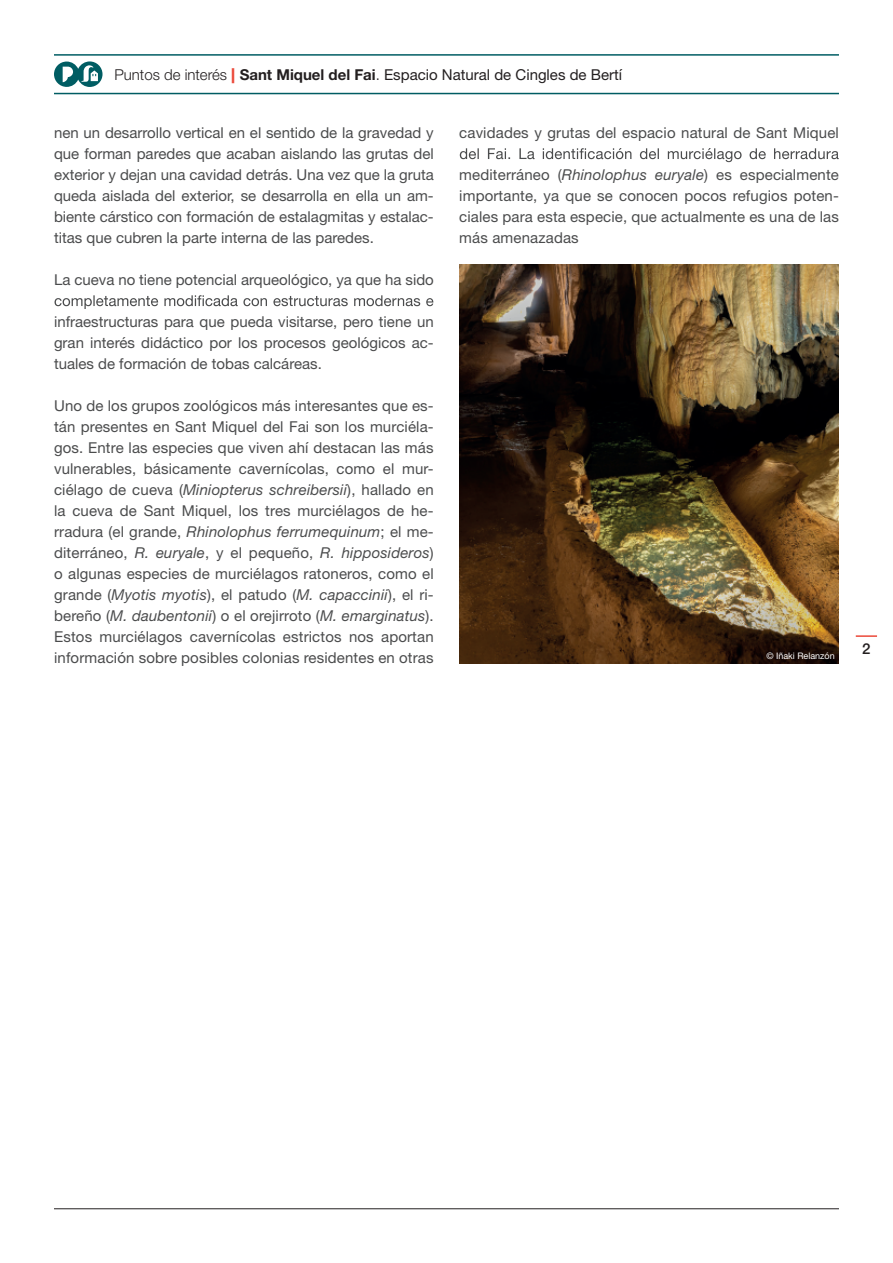
<style>
.page{position:relative;width:893px;height:1263px;background:#fff}
.page>*{position:absolute;margin:0;border:0;box-sizing:border-box;transform-origin:0 0}
.t1{font:15px/21px "Helvetica Neue LT Std";color:#4b4c4d;text-align:justify}
.t2{font:15px "Helvetica Neue LT Std";color:#231f20}
.t3{font:500 15px "Helvetica Neue LT Std";color:#231f20}
.t4{font:9px "Helvetica Neue LT Std";color:#fff}
.s1{font-weight:300}
.s2{font-weight:900;color:#eb4839}
.s3{font-weight:700}
.s4{font-style:italic}
</style>
<div class="page">
<hr style="left:54px;top:93px;width:785px;height:1px;background:#005d63">
<hr style="left:54px;top:54px;width:785px;height:2px;background:#005d63">
<hr style="left:54px;top:1208px;width:785px;height:1px;background:#231f20">
<svg style="left:54px;top:61px;width:49px;height:26px"></svg>
<hr style="left:856px;top:635px;width:21px;height:2px;background:#eb4839">
<svg style="left:460px;top:148px;width:379px;height:14px"></svg>
<svg style="left:55px;top:295px;width:378px;height:14px"></svg>
<img style="left:459px;top:264px;width:380px;height:399px">
<p class="t2" style="left:114px;top:65px;width:509px"><span class="s1">Puntos de interés</span> <span class="s2">|</span> <span class="s3">Sant Miquel del Fai</span><span class="s1">.</span> Espacio Natural de Cingles de Bertí</p>
<p class="t1" style="left:54px;top:122px;width:381px">nen un desarrollo vertical en el sentido de la gravedad y que forman paredes que acaban aislando las grutas del exterior y dejan una cavidad detrás. Una vez que la gruta queda aislada del exterior, se desarrolla en ella un am&shy;biente cárstico con formación de estalagmitas y estalac&shy;titas que cubren la parte interna de las paredes.</p>
<p class="t1" style="left:54px;top:269px;width:381px">La cueva no tiene potencial arqueológico, ya que ha sido</p>
<p class="t1" style="left:54px;top:311px;width:381px">infraestructuras para que pueda visitarse, pero tiene un gran interés didáctico por los procesos geológicos ac&shy;tuales de formación de tobas calcáreas.</p>
<p class="t1" style="left:54px;top:395px;width:381px">Uno de los grupos zoológicos más interesantes que es&shy;tán presentes en Sant Miquel del Fai son los murciéla&shy;gos. Entre las especies que viven ahí destacan las más vulnerables, básicamente cavernícolas, como el mur&shy;ciélago de cueva (<span class="s4">Miniopterus schreibersii</span>), hallado en la cueva de Sant Miquel, los tres murciélagos de he&shy;rradura (el grande, <span class="s4">Rhinolophus ferrumequinum</span>; el me&shy;diterráneo, <span class="s4">R. euryale</span>, y el pequeño, <span class="s4">R. hipposideros</span>) o algunas especies de murciélagos ratoneros, como el grande (<span class="s4">Myotis myotis</span>), el patudo (<span class="s4">M. capaccinii</span>), el ri&shy;bereño (<span class="s4">M. daubentonii</span>) o el orejirroto (<span class="s4">M. emarginatus</span>).<br>Estos murciélagos cavernícolas estrictos nos aportan información sobre posibles colonias residentes en otras</p>
<p class="t1" style="left:459px;top:122px;width:381px">cavidades y grutas del espacio natural de Sant Miquel</p>
<p class="t1" style="left:459px;top:164px;width:381px">mediterráneo (<span class="s4">Rhinolophus euryale</span>) es especialmente importante, ya que se conocen pocos refugios poten&shy;ciales para esta especie, que actualmente es una de las más amenazadas</p>
<p class="t4" style="left:766px;top:650px;width:70px">© Iñaki Relanzón</p>
<p class="t3" style="left:862px;top:640px;width:10px">2</p>
</div>
